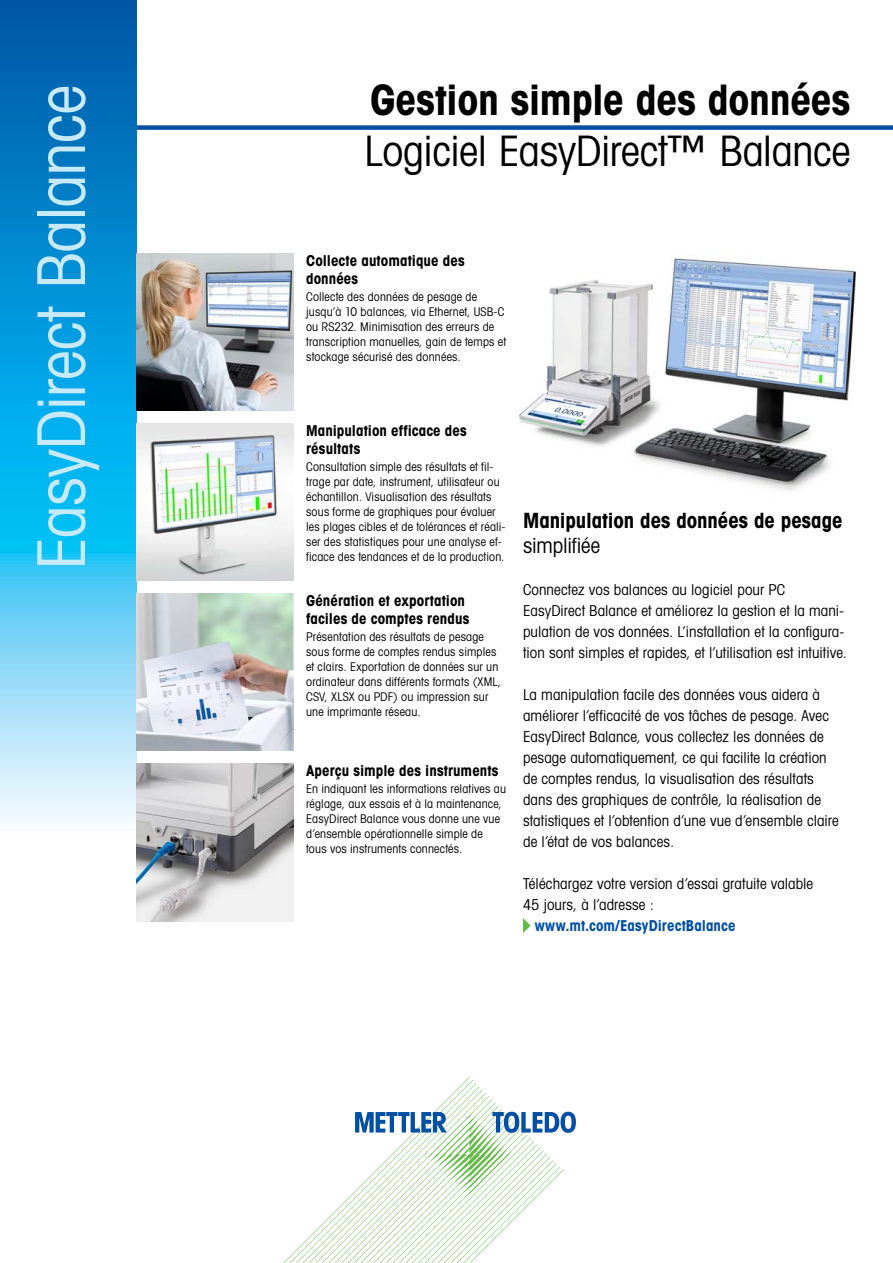
<style>
.page{position:relative;width:893px;height:1263px;background:#fff}
.page>*{position:absolute;margin:0;border:0;box-sizing:border-box;transform-origin:0 0}
.t1{font:66px "Avant Gardefor MT Bk";letter-spacing:-.015em;color:#c7eafb}
.t2{font:42px "Avant Gardefor MT Bk";letter-spacing:-.01em;color:#000}
.t3{font:42px "Avant Gardefor MT Bd";letter-spacing:-.01em;color:#000}
.t4{font:21px "Avant Gardefor MT Bd";letter-spacing:-.005em;color:#000}
.t5{font:21px "Avant Gardefor MT Bk";letter-spacing:-.005em;color:#000}
.t6{font:15px/21px "Avant Gardefor MT Bk";letter-spacing:.005em;color:#000}
.t7{font:15px/18px "Avant Gardefor MT Bd";letter-spacing:.005em;color:#000}
.t8{font:15px "Avant Gardefor MT Bd";letter-spacing:.005em;color:#004fa3}
.t9{font:12px/15px "Avant Gardefor MT Bk";letter-spacing:.015em;color:#000}
</style>
<div class="page">
<div style="left:0;top:125px;width:893px;height:5px;background:#004fa3"></div>
<svg style="left:0;top:0;width:136px;height:824px;background:#32a8df"></svg>
<svg style="left:283px;top:1077px;width:293px;height:186px"></svg>
<svg style="left:523px;top:918px;width:8px;height:15px"></svg>
<img style="left:519px;top:256px;width:337px;height:235px">
<img style="left:136px;top:764px;width:157px;height:157px">
<img style="left:136px;top:253px;width:157px;height:158px">
<img style="left:136px;top:594px;width:157px;height:157px">
<img style="left:136px;top:423px;width:157px;height:158px">
<h1 class="t1" style="left:21px;top:570px;width:486px;rotate:-90deg">EasyDirect Balance</h1>
<h2 class="t3" style="left:370px;top:73px;width:482px">Gestion simple des données</h2>
<h2 class="t2" style="left:365px;top:125px;width:487px">Logiciel EasyDirect™ Balance</h2>
<p class="t7" style="left:306px;top:251px;width:160px">Collecte automatique des données</p>
<p class="t9" style="left:306px;top:289px;width:201px">Collecte des données de pesage de jusqu’à 10 balances, via Ethernet, USB-C ou RS232. Minimisation des erreurs de transcription manuelles, gain de temps et stockage sécurisé des données.</p>
<p class="t7" style="left:306px;top:421px;width:162px">Manipulation efficace des résultats</p>
<p class="t9" style="left:306px;top:459px;width:201px">Consultation simple des résultats et fil&shy;trage par date, instrument, utilisateur ou échantillon. Visualisation des résultats sous forme de graphiques pour évaluer les plages cibles et de tolérances et réali&shy;ser des statistiques pour une analyse ef&shy;ficace des tendances et de la production.</p>
<p class="t7" style="left:306px;top:591px;width:165px">Génération et exportation faciles de comptes rendus</p>
<p class="t9" style="left:306px;top:629px;width:197px">Présentation des résultats de pesage sous forme de comptes rendus simples et clairs. Exportation de données sur un ordinateur dans différents formats (XML, CSV, XLSX ou PDF) ou impression sur une imprimante réseau.</p>
<p class="t7" style="left:306px;top:761px;width:194px">Aperçu simple des instruments</p>
<p class="t9" style="left:306px;top:781px;width:201px">En indiquant les informations relatives au réglage, aux essais et à la maintenance, EasyDirect Balance vous donne une vue d’ensemble opérationnelle simple de tous vos instruments connectés.</p>
<h3 class="t4" style="left:523px;top:507px;width:321px">Manipulation des données de pesage</h3>
<h3 class="t5" style="left:523px;top:533px;width:79px">simplifiée</h3>
<p class="t6" style="left:523px;top:579px;width:325px">Connectez vos balances au logiciel pour PC EasyDirect Balance et améliorez la gestion et la mani&shy;pulation de vos données. L’installation et la configura&shy;tion sont simples et rapides, et l’utilisation est intuitive.</p>
<p class="t6" style="left:523px;top:684px;width:317px">La manipulation facile des données vous aidera à améliorer l’efficacité de vos tâches de pesage. Avec EasyDirect Balance, vous collectez les données de pesage automatiquement, ce qui facilite la création de comptes rendus, la visualisation des résultats dans des graphiques de contrôle, la réalisation de statistiques et l’obtention d’une vue d’ensemble claire de l’état de vos balances.</p>
<p class="t6" style="left:523px;top:873px;width:292px">Téléchargez votre version d’essai gratuite valable<br>45 jours, à l’adresse :</p>
<p class="t8" style="left:535px;top:916px;width:202px">www.mt.com/EasyDirectBalance</p>
</div>
